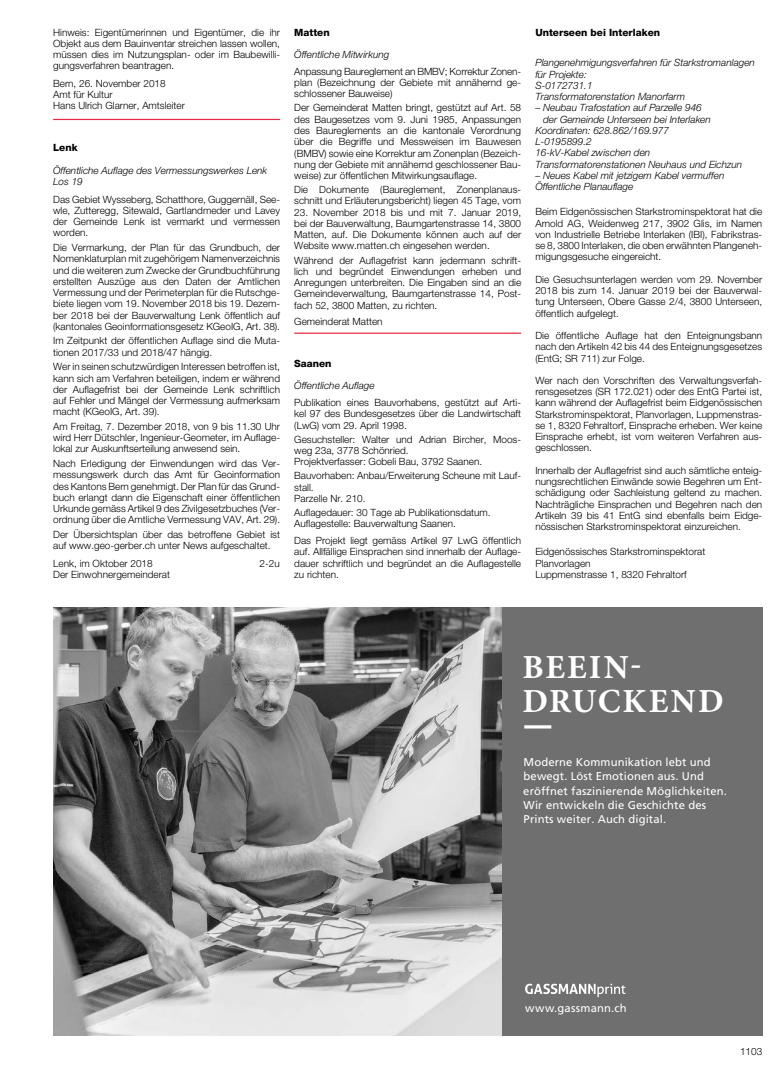
<style>
.page{position:relative;width:780px;height:1085px;background:#fff}
.page>*{position:absolute;margin:0;border:0;box-sizing:border-box;transform-origin:0 0}
.t1{font:700 33.75px/33.8px "Minion Pro";letter-spacing:.06em;color:#fff}
.t2{font:11.25px/14.4px "Frutiger LT Std";letter-spacing:.01em;color:#fff}
.FT_BS_1_4{font:300 10px/11.2px "Helvetica Neue LT Std";color:#000;text-align:justify}
.FT_Normal_BS{font:300 10px/11.2px "Helvetica Neue LT Std";color:#000;text-align:justify}
.Titel_kursiv{font:italic 300 10px/11.2px "Helvetica Neue LT Std";color:#000}
.FT_BS{font:300 10px/11.2px "Helvetica Neue LT Std";color:#000;text-align:justify}
.FT_mit_Linie_BS{font:300 10px/11.2px "Helvetica Neue LT Std";color:#000}
.Untertitel{font:800 10px "Helvetica Neue";color:#000}
</style>
<div class="page">
<hr style="left:53px;top:119px;width:227px;height:1px;background:#e72d45">
<hr style="left:294px;top:332px;width:227px;height:2px;background:#e72d45">
<img style="left:53px;top:607px;width:449px;height:428px">
<div style="left:502px;top:607px;width:260px;height:428px;background:#706f6f"></div>
<hr style="left:524px;top:725px;width:27px;height:3px;background:#fff">
<svg style="left:525px;top:983px;width:100px;height:14px"></svg>
<p class="FT_BS_1_4" style="left:53px;top:26px;width:228px">Hinweis: Eigentümerinnen und Eigentümer, die ihr Objekt aus dem Bauinventar streichen lassen wollen, müssen dies im Nutzungsplan- oder im Baubewilli&shy;gungsverfahren beantragen.</p>
<p class="FT_mit_Linie_BS" style="left:53px;top:77px;width:133px">Bern, 26. November 2018<br>Amt für Kultur<br>Hans Ulrich Glarner, Amtsleiter</p>
<h4 class="Untertitel" style="left:53px;top:142px;width:26px">Lenk</h4>
<h5 class="Titel_kursiv" style="left:53px;top:165px;width:215px">Öffentliche Auflage des Vermessungswerkes Lenk<br>Los 19</h5>
<p class="FT_Normal_BS" style="left:53px;top:193px;width:228px">Das Gebiet Wysseberg, Schatthore, Guggernäll, See&shy;wle, Zutteregg, Sitewald, Gartlandmeder und Lavey der Gemeinde Lenk ist vermarkt und vermessen worden.</p>
<p class="FT_BS_1_4" style="left:53px;top:241px;width:228px">Die Vermarkung, der Plan für das Grundbuch, der Nomenklaturplan mit zugehörigem Namenverzeichnis und die weiteren zum Zwecke der Grundbuchführung erstellten Auszüge aus den Daten der Amtlichen Vermessung und der Perimeterplan für die Rutschge&shy;biete liegen vom 19. November 2018 bis 19. Dezem&shy;ber 2018 bei der Bauverwaltung Lenk öffentlich auf (kantonales Geoinformationsgesetz KGeoIG, Art. 38).</p>
<p class="FT_BS_1_4" style="left:53px;top:335px;width:228px">Im Zeitpunkt der öffentlichen Auflage sind die Muta&shy;tionen 2017/33 und 2018/47 hängig.</p>
<p class="FT_BS_1_4" style="left:53px;top:361px;width:228px">Wer in seinen schutzwürdigen Interessen betroffen ist, kann sich am Verfahren beteiligen, indem er während der Auflagefrist bei der Gemeinde Lenk schriftlich auf Fehler und Mängel der Vermessung aufmerksam macht (KGeoIG, Art. 39).</p>
<p class="FT_BS_1_4" style="left:53px;top:420px;width:228px">Am Freitag, 7. Dezember 2018, von 9 bis 11.30 Uhr wird Herr Dütschler, Ingenieur-Geometer, im Auflage&shy;lokal zur Auskunftserteilung anwesend sein.</p>
<p class="FT_BS_1_4" style="left:53px;top:457px;width:228px">Nach Erledigung der Einwendungen wird das Ver&shy;messungswerk durch das Amt für Geoinformation des Kantons Bern genehmigt. Der Plan für das Grund&shy;buch erlangt dann die Eigenschaft einer öffentlichen Urkunde gemäss Artikel 9 des Zivilgesetzbuches (Ver&shy;ordnung über die Amtliche Vermessung VAV, Art. 29).</p>
<p class="FT_BS_1_4" style="left:53px;top:528px;width:228px">Der Übersichtsplan über das betroffene Gebiet ist auf www.geo-gerber.ch unter News aufgeschaltet.</p>
<p class="FT_BS" style="left:53px;top:557px;width:101px">Lenk, im Oktober 2018</p>
<p class="FT_BS" style="left:259px;top:557px;width:22px">2-2u</p>
<p class="FT_BS" style="left:53px;top:568px;width:118px">Der Einwohnergemeinderat</p>
<h4 class="Untertitel" style="left:294px;top:26px;width:37px">Matten</h4>
<h5 class="Titel_kursiv" style="left:294px;top:49px;width:97px">Öffentliche Mitwirkung</h5>
<p class="FT_Normal_BS" style="left:294px;top:65px;width:228px">Anpassung Baureglement an BMBV; Korrektur Zonen&shy;plan (Bezeichnung der Gebiete mit annähernd ge&shy;schlossener Bauweise)</p>
<p class="FT_BS_1_4" style="left:294px;top:102px;width:228px">Der Gemeinderat Matten bringt, gestützt auf Art. 58 des Baugesetzes vom 9. Juni 1985, Anpassungen des Baureglements an die kantonale Verordnung über die Begriffe und Messweisen im Bauwesen (BMBV) sowie eine Korrektur am Zonenplan (Bezeich&shy;nung der Gebiete mit annähernd geschlossener Bau&shy;weise) zur öffentlichen Mitwirkungsauflage.</p>
<p class="FT_BS_1_4" style="left:294px;top:184px;width:228px">Die Dokumente (Baureglement, Zonenplanaus&shy;schnitt und Erläuterungsbericht) liegen 45 Tage, vom</p>
<p class="FT_BS_1_4" style="left:294px;top:206px;width:228px">23. November 2018 bis und mit 7. Januar 2019, bei der Bauverwaltung, Baumgartenstrasse 14, 3800<br>Matten, auf. Die Dokumente können auch auf der Website www.matten.ch eingesehen werden.</p>
<p class="FT_BS_1_4" style="left:294px;top:254px;width:228px">Während der Auflagefrist kann jedermann schrift&shy;lich und begründet Einwendungen erheben und Anregungen unterbreiten. Die Eingaben sind an die Gemeindeverwaltung, Baumgartenstrasse 14, Post&shy;fach 52, 3800 Matten, zu richten.</p>
<p class="FT_mit_Linie_BS" style="left:294px;top:316px;width:90px">Gemeinderat Matten</p>
<h4 class="Untertitel" style="left:294px;top:357px;width:39px">Saanen</h4>
<h5 class="Titel_kursiv" style="left:294px;top:380px;width:82px">Öffentliche Auflage</h5>
<p class="FT_Normal_BS" style="left:294px;top:396px;width:228px">Publikation eines Bauvorhabens, gestützt auf Arti&shy;kel 97 des Bundesgesetzes über die Landwirtschaft (LwG) vom 29. April 1998.</p>
<p class="FT_BS_1_4" style="left:294px;top:433px;width:228px">Gesuchsteller: Walter und Adrian Bircher, Moos&shy;weg 23a, 3778 Schönried.</p>
<p class="FT_Normal_BS" style="left:294px;top:456px;width:189px">Projektverfasser: Gobeli Bau, 3792 Saanen.</p>
<p class="FT_BS_1_4" style="left:294px;top:470px;width:228px">Bauvorhaben: Anbau/Erweiterung Scheune mit Lauf&shy;stall.</p>
<p class="FT_Normal_BS" style="left:294px;top:492px;width:73px">Parzelle Nr. 210.</p>
<p class="FT_BS_1_4" style="left:294px;top:506px;width:198px">Auflagedauer: 30 Tage ab Publikationsdatum.</p>
<p class="FT_Normal_BS" style="left:294px;top:518px;width:163px">Auflagestelle: Bauverwaltung Saanen.</p>
<p class="FT_BS" style="left:294px;top:534px;width:228px">Das Projekt liegt gemäss Artikel 97 LwG öffentlich auf. Allfällige Einsprachen sind innerhalb der Auflage&shy;dauer schriftlich und begründet an die Auflagestelle zu richten.</p>
<h4 class="Untertitel" style="left:535px;top:26px;width:126px">Unterseen bei Interlaken</h4>
<h5 class="Titel_kursiv" style="left:535px;top:57px;width:221px">Plangenehmigungsverfahren für Starkstromanlagen für Projekte:<br>S-0172731.1<br>Transformatorenstation Manorfarm</h5>
<h5 class="Titel_kursiv" style="left:535px;top:102px;width:168px">– Neubau Trafostation auf Parzelle 946</h5>
<h5 class="Titel_kursiv" style="left:543px;top:113px;width:169px">der Gemeinde Unterseen bei Interlaken</h5>
<h5 class="Titel_kursiv" style="left:535px;top:124px;width:135px">Koordinaten: 628.862/169.977</h5>
<h5 class="Titel_kursiv" style="left:535px;top:136px;width:58px">L-0195899.2</h5>
<h5 class="Titel_kursiv" style="left:535px;top:147px;width:116px">16-kV-Kabel zwischen den</h5>
<h5 class="Titel_kursiv" style="left:535px;top:158px;width:208px">Transformatorenstationen Neuhaus und Eichzun</h5>
<h5 class="Titel_kursiv" style="left:535px;top:169px;width:190px">– Neues Kabel mit jetzigem Kabel vermuffen<br>Öffentliche Planauflage</h5>
<p class="FT_Normal_BS" style="left:535px;top:206px;width:228px">Beim Eidgenössischen Starkstrominspektorat hat die Arnold AG, Weidenweg 217, 3902 Glis, im Namen von Industrielle Betriebe Interlaken (IBI), Fabrikstras&shy;se 8, 3800 Interlaken, die oben erwähnten Plangeneh&shy;migungsgesuche eingereicht.</p>
<p class="FT_BS_1_4" style="left:535px;top:273px;width:228px">Die Gesuchsunterlagen werden vom 29. November 2018 bis zum 14. Januar 2019 bei der Bauverwal&shy;tung Unterseen, Obere Gasse 2/4, 3800 Unterseen, öffentlich aufgelegt.</p>
<p class="FT_BS_1_4" style="left:535px;top:329px;width:228px">Die öffentliche Auflage hat den Enteignungsbann nach den Artikeln 42 bis 44 des Enteignungsgesetzes (EntG; SR 711) zur Folge.</p>
<p class="FT_BS_1_4" style="left:535px;top:374px;width:228px">Wer nach den Vorschriften des Verwaltungsverfah&shy;rensgesetzes (SR 172.021) oder des EntG Partei ist, kann während der Auflagefrist beim Eidgenössischen Starkstrominspektorat, Planvorlagen, Luppmenstras&shy;se 1, 8320 Fehraltorf, Einsprache erheben. Wer keine Einsprache erhebt, ist vom weiteren Verfahren aus&shy;geschlossen.</p>
<p class="FT_BS_1_4" style="left:535px;top:464px;width:228px">Innerhalb der Auflagefrist sind auch sämtliche enteig&shy;nungsrechtlichen Einwände sowie Begehren um Ent&shy;schädigung oder Sachleistung geltend zu machen.<br>Nachträgliche Einsprachen und Begehren nach den Artikeln 39 bis 41 EntG sind ebenfalls beim Eidge&shy;nössischen Starkstrominspektorat einzureichen.</p>
<p class="FT_BS" style="left:535px;top:546px;width:172px;text-align:left">Eidgenössisches Starkstrominspektorat<br>Planvorlagen<br>Luppmenstrasse 1, 8320 Fehraltorf</p>
<h1 class="t1" style="left:522px;top:650px;width:203px">BEEIN-<br>DRUCKEND</h1>
<p class="t2" style="left:523px;top:754px;width:205px">Moderne Kommunikation lebt und bewegt. Löst Emotionen aus. Und eröffnet faszinierende Möglichkeiten.<br>Wir entwickeln die Geschichte des Prints weiter. Auch digital.</p>
<p class="t2" style="left:525px;top:1001px;width:103px">www.gassmann.ch</p>
<p class="FT_BS_1_4" style="left:740px;top:1045px;width:24px">1103</p>
</div>
